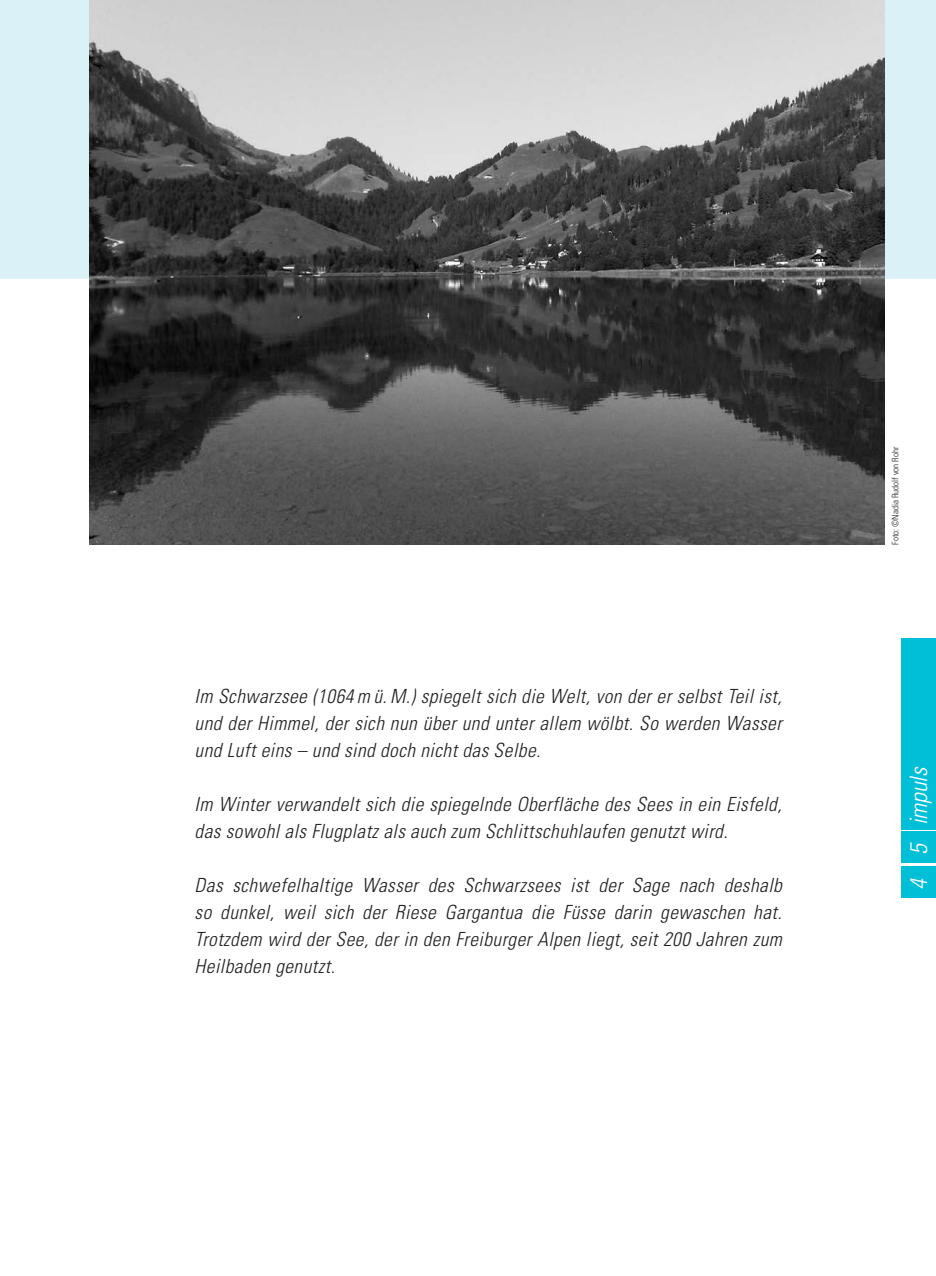
<style>
.page{position:relative;width:936px;height:1276px;background:#fff}
.page>*{position:absolute;margin:0;border:0;box-sizing:border-box;transform-origin:0 0}
.t1{font:italic 300 condensed 24px "Univers LT Std";color:#fff}
.t2{font:italic 300 condensed 19.5px/27px "Univers LT Std";letter-spacing:.025em;color:#231f20;text-align:justify}
.t3{font:300 condensed 9px "Univers LT Std";color:#231f20}
</style>
<div class="page">
<div style="left:0;top:0;width:935px;height:278px;background:#daf2f7"></div>
<img style="left:90px;top:0;width:794px;height:545px">
<div style="left:901px;top:865px;width:34px;height:32px;background:#00bfd7"></div>
<div style="left:901px;top:831px;width:34px;height:32px;background:#00bfd7"></div>
<div style="left:901px;top:638px;width:34px;height:191px;background:#00bfd7"></div>
<p class="t2" style="left:195px;top:683px;width:588px">Im Schwarzsee (1064 m ü. M.) spiegelt sich die Welt, von der er selbst Teil ist, und der Himmel, der sich nun über und unter allem wölbt. So werden Wasser und Luft eins – und sind doch nicht das Selbe.</p>
<p class="t2" style="left:195px;top:791px;width:588px">Im Winter verwandelt sich die spiegelnde Oberfläche des Sees in ein Eisfeld, das sowohl als Flugplatz als auch zum Schlittschuhlaufen genutzt wird.</p>
<p class="t2" style="left:195px;top:872px;width:588px">Das schwefelhaltige Wasser des Schwarzsees ist der Sage nach deshalb so dunkel, weil sich der Riese Gargantua die Füsse darin gewaschen hat.<br>Trotzdem wird der See, der in den Freiburger Alpen liegt, seit 200 Jahren zum Heilbaden genutzt.</p>
<p class="t3" style="left:889px;top:545px;width:100px;rotate:-90deg">Foto: ©Nadia Rudolf von Rohr</p>
<p class="t1" style="left:904px;top:890px;width:125px;rotate:-90deg">24 5 impuls</p>
</div>
